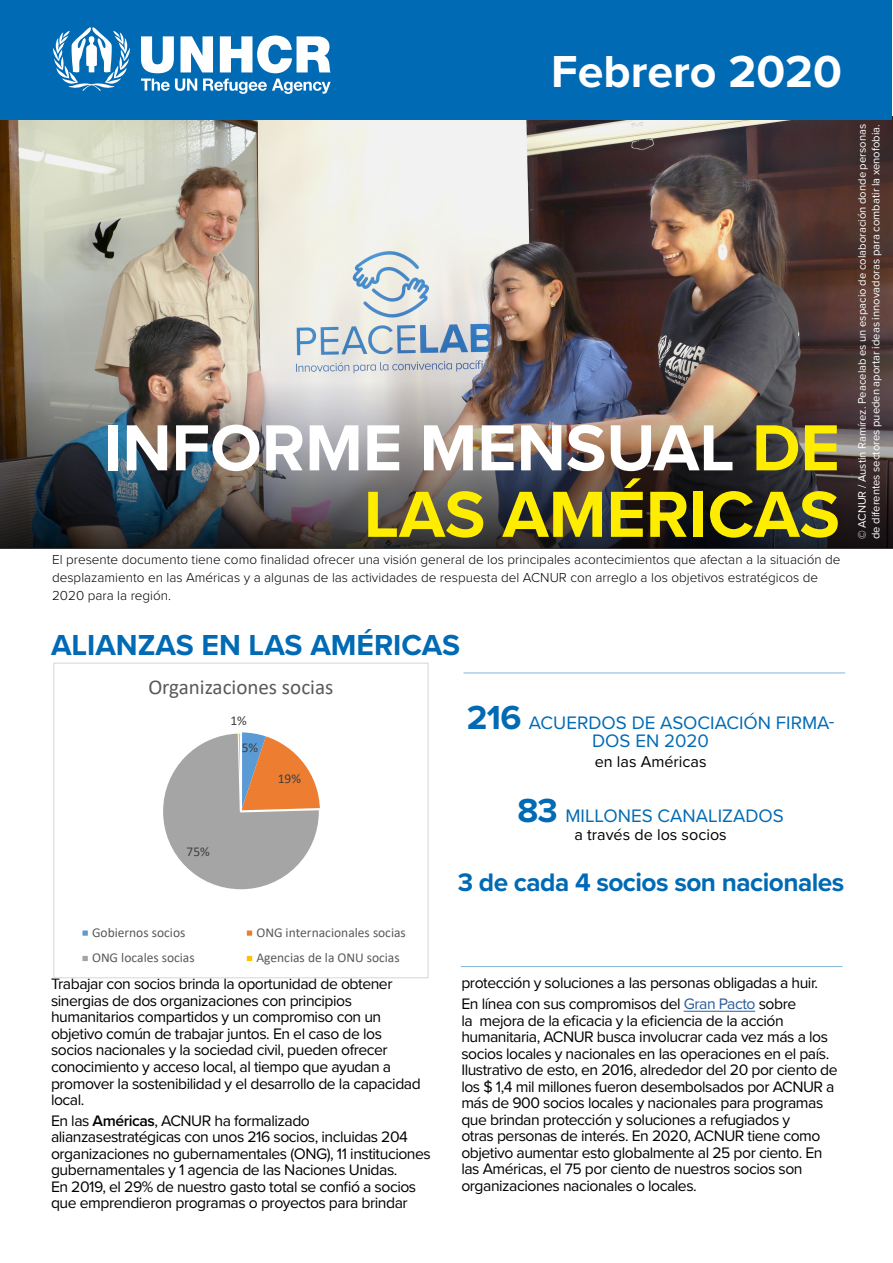
<style>
.page{position:relative;width:893px;height:1263px;background:#fff}
.page>*{position:absolute;margin:0;border:0;box-sizing:border-box;transform-origin:0 0}
.t1{font:700 67.5px/66.4px "Proxima Nova";color:#fff;text-align:right}
.t2{font:700 46.5px "Proxima Nova";color:#fff}
.t3{font:700 30px "Proxima Nova";color:#006ab4}
.t4{font:700 26.25px "Proxima Nova";letter-spacing:-.02em;color:#006ab4}
.t5{font:21px "Calibri";color:#595959}
.t6{font:18.75px/18px "Proxima Nova";color:#006ab4;text-align:center}
.t7{font:16.2px "Proxima Nova";color:#000}
.t8{font:15.75px/16.5px "Proxima Nova";letter-spacing:-.03em;color:#000}
.t9{font:300 13.5px/18px "Proxima Nova";color:#000}
.t10{font:13.5px "Calibri";color:#595959}
.t11{font:13.5px "Calibri";color:#404040}
.t12{font:11.25px/13.5px "Proxima Nova";color:#fff}
.s1{color:#ffed00}
.s2{font-weight:700;font-size:34.65px}
.s3{font-weight:600}
.s4{color:#275b9b}
</style>
<div class="page">
<img style="left:0;top:117px;width:892px;height:255px">
<img style="left:0;top:372px;width:893px;height:177px">
<hr style="left:684px;top:1011px;width:71px;height:1px;background:#275b9b">
<hr style="left:461px;top:966px;width:381px;height:1px;background:#006ab4">
<hr style="left:463px;top:672px;width:382px;height:1px;background:#006ab4">
<div style="left:162px;top:732px;width:158px;height:158px;background:#a5a5a5;border-radius:78px"></div>
<svg style="left:236px;top:732px;width:84px;height:81px"></svg>
<div style="left:80px;top:928px;width:10px;height:10px;background:#5b9bd5;border:2px solid #fff"></div>
<div style="left:245px;top:928px;width:9px;height:10px;background:#ed7d31;border:2px solid #fff"></div>
<div style="left:80px;top:954px;width:10px;height:9px;background:#a5a5a5;border:2px solid #fff"></div>
<div style="left:245px;top:954px;width:9px;height:9px;background:#ffc000;border:2px solid #fff"></div>
<div style="left:53px;top:663px;width:375px;height:315px;border:1px solid #d9d9d9"></div>
<div style="left:1px;top:0;width:891px;height:120px;background:#006ab4"></div>
<svg style="left:53px;top:27px;width:77px;height:64px"></svg>
<svg style="left:141px;top:36px;width:33px;height:37px"></svg>
<svg style="left:181px;top:36px;width:32px;height:36px"></svg>
<svg style="left:220px;top:36px;width:111px;height:37px"></svg>
<svg style="left:141px;top:79px;width:56px;height:12px"></svg>
<svg style="left:203px;top:79px;width:128px;height:15px"></svg>
<h2 class="t2" style="left:551px;top:37px;width:292px">Febrero 2020</h2>
<h1 class="t1" style="left:104px;top:413px;width:737px">INFORME MENSUAL <span class="s1">DE<br>LAS AMÉRICAS</span></h1>
<p class="t9" style="left:52px;top:551px;width:790px">El presente documento tiene como finalidad ofrecer una visión general de los principales acontecimientos que afectan a la situación de desplazamiento en las Américas y a algunas de las actividades de respuesta del ACNUR con arreglo a los objetivos estratégicos de<br>2020 para la región.</p>
<h3 class="t3" style="left:51px;top:623px;width:411px">ALIANZAS EN LAS AMÉRICAS</h3>
<h3 class="t5" style="left:148px;top:673px;width:186px">Organizaciones socias</h3>
<p class="t11" style="left:230px;top:712px;width:18px">1%</p>
<p class="t11" style="left:187px;top:842px;width:25px">75%</p>
<p class="t11" style="left:242px;top:739px;width:18px">5%</p>
<p class="t11" style="left:278px;top:769px;width:25px">19%</p>
<p class="t6" style="left:467px;top:713px;width:369px"><span class="s2">216</span> ACUERDOS DE ASOCIACIÓN FIRMA-<br>DOS EN 2020</p>
<p class="t7" style="left:595px;top:750px;width:113px">en las Américas</p>
<p class="t6" style="left:517px;top:806px;width:268px"><span class="s2">83</span> MILLONES CANALIZADOS</p>
<p class="t7" style="left:574px;top:822px;width:154px">a través de los socios</p>
<h3 class="t4" style="left:458px;top:863px;width:388px">3 de cada 4 socios son nacionales</h3>
<p class="t12" style="left:855px;top:539px;width:417px;rotate:-90deg">© ACNUR / Austin Ramírez. Peacelab es un espacio de colaboración donde personas de diferentes sectores pueden aportar ideas innovadoras para combatir la xenofobia.</p>
<p class="t10" style="left:92px;top:923px;width:95px">Gobiernos socios</p>
<p class="t10" style="left:256px;top:923px;width:151px">ONG internacionales socias</p>
<p class="t10" style="left:92px;top:948px;width:104px">ONG locales socias</p>
<p class="t10" style="left:256px;top:948px;width:145px">Agencias de la ONU socias</p>
<p class="t8" style="left:51px;top:975px;width:371px">Trabajar con socios brinda la oportunidad de obtener sinergias de dos organizaciones con principios humanitarios compartidos y un compromiso con un objetivo común de trabajar juntos. En el caso de los socios nacionales y la sociedad civil, pueden ofrecer conocimiento y acceso local, al tiempo que ayudan a promover la sostenibilidad y el desarrollo de la capacidad local.</p>
<p class="t8" style="left:51px;top:1111px;width:381px">En las <span class="s3">Américas</span>, ACNUR ha formalizado alianzasestratégicas con unos 216 socios, incluidas 204 organizaciones no gubernamentales (ONG), 11 instituciones gubernamentales y 1 agencia de las Naciones Unidas.<br>En 2019, el 29% de nuestro gasto total se confió a socios que emprendieron programas o proyectos para brindar</p>
<p class="t8" style="left:461px;top:972px;width:358px;line-height:20.7px">protección y soluciones a las personas obligadas a huir.<br>En línea con sus compromisos del <span class="s4">Gran Pacto</span> sobre</p>
<p class="t8" style="left:461px;top:1011px;width:378px">la mejora de la eficacia y la eficiencia de la acción humanitaria, ACNUR busca involucrar cada vez más a los socios locales y nacionales en las operaciones en el país.<br>Ilustrativo de esto, en 2016, alrededor del 20 por ciento de los $ 1,4 mil millones fueron desembolsados por ACNUR a más de 900 socios locales y nacionales para programas que brindan protección y soluciones a refugiados y<br>otras personas de interés. En 2020, ACNUR tiene como objetivo aumentar esto globalmente al 25 por ciento. En las Américas, el 75 por ciento de nuestros socios son organizaciones nacionales o locales.</p>
</div>
